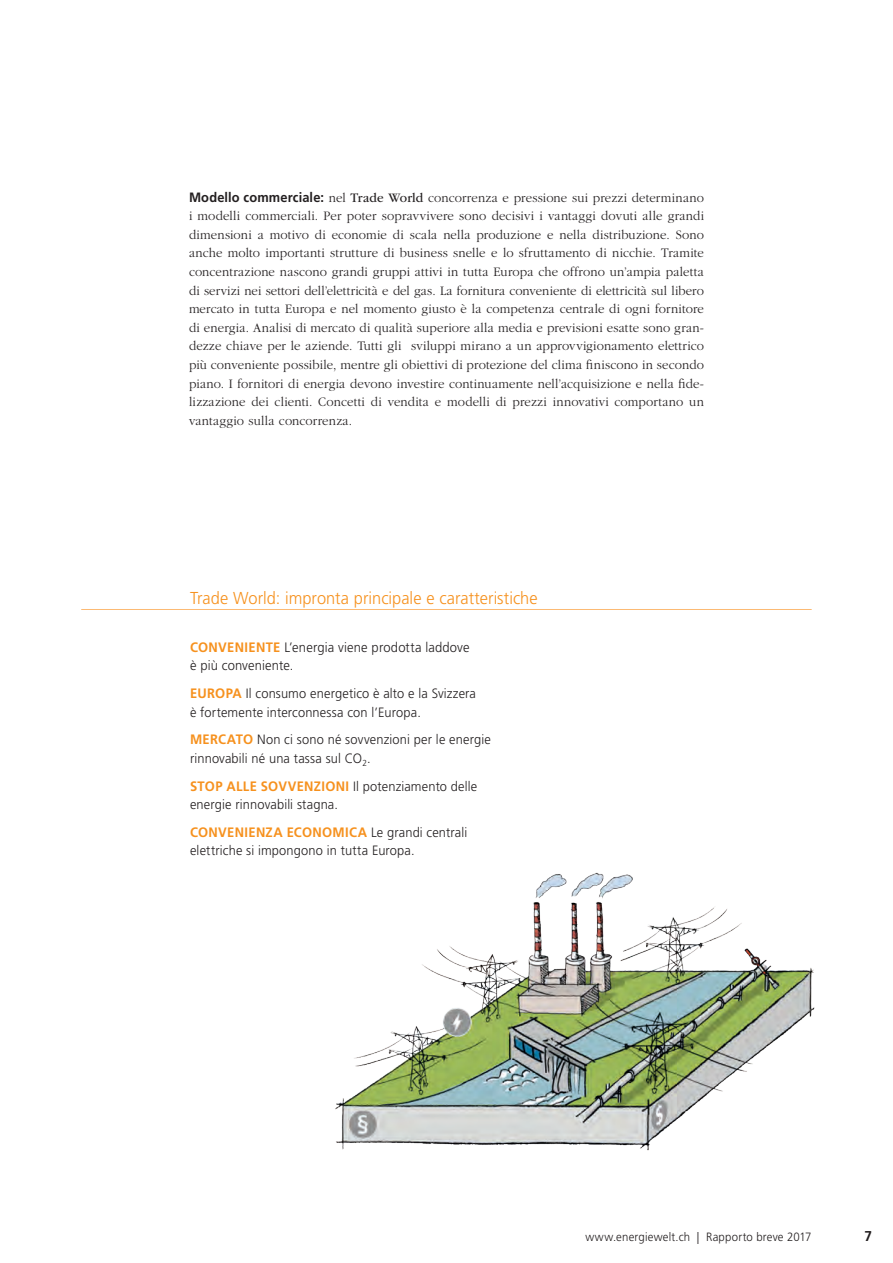
<style>
.page{position:relative;width:893px;height:1263px;background:#fff}
.page>*{position:absolute;margin:0;border:0;box-sizing:border-box;transform-origin:0 0}
.t1{font:300 17.25px "Frutiger LT Std";color:#f6911e;scale:.95 1}
.t2{font:700 14.25px "Frutiger LT Std";color:#231f20;scale:.95 1}
.t3{font:300 13.65px/18.6px "Frutiger LT Std";letter-spacing:.015em;color:#231f20;scale:.95 1}
.t4{font:700 13.65px "Frutiger LT Std";letter-spacing:.025em;color:#f6911e;scale:.95 1}
.t5{font:300 13.5px/18.6px "ITC Garamond Std";letter-spacing:.015em;color:#231f20;text-align:justify;scale:.95 1}
.t6{font:300 13.5px/18.6px "Frutiger LT Std";letter-spacing:.015em;color:#231f20;scale:.95 1}
.t7{font:300 12px "Frutiger LT Std";letter-spacing:.015em;color:#231f20;scale:.95 1}
.s1{font-family:"Frutiger LT Std";font-weight:700}
.s2{font-weight:400}
.s3{font-weight:700;color:#f6911e}
.s4{font-weight:700;font-size:13.65px;color:#f6911e}
.s5{font-weight:300;font-size:13.5px;color:#231f20}
</style>
<div class="page">
<hr style="left:81px;top:609px;width:730px;height:1px;background:#fcba74">
<img style="left:335px;top:872px;width:480px;height:279px">
<p class="t5" style="left:189px;top:188px;width:543px"><span class="s1">Modello commerciale:</span> nel <span class="s2">Trade World</span> concorrenza e pressione sui prezzi determinano i modelli commerciali. Per poter sopravvivere sono decisivi i vantaggi dovuti alle grandi dimensioni a motivo di economie di scala nella produzione e nella distribuzione. Sono anche molto importanti strutture di business snelle e lo sfruttamento di nicchie. Tramite concentrazione nascono grandi gruppi attivi in tutta Europa che offrono un’ampia paletta di servizi nei settori dell’elettricità e del gas. La fornitura conveniente di elettricità sul libero mercato in tutta Europa e nel momento giusto è la competenza centrale di ogni fornitore di energia. Analisi di mercato di qualità superiore alla media e previsioni esatte sono gran&shy;dezze chiave per le aziende. Tutti gli sviluppi mirano a un approvvigionamento elettrico più conveniente possibile, mentre gli obiettivi di protezione del clima finiscono in secondo piano. I fornitori di energia devono investire continuamente nell’acquisizione e nella fide&shy;lizzazione dei clienti. Concetti di vendita e modelli di prezzi innovativi comportano un vantaggio sulla concorrenza.</p>
<p class="t1" style="left:190px;top:588px;width:367px">Trade World: impronta principale e caratteristiche</p>
<p class="t3" style="left:190px;top:638px;width:296px"><span class="s3">CONVENIENTE</span> L’energia viene prodotta laddove è più conveniente.</p>
<p class="t6" style="left:190px;top:684px;width:302px"><span class="s4">EUROPA</span> Il consumo energetico è alto e la Svizzera è fortemente interconnessa con l’Europa.</p>
<p class="t6" style="left:190px;top:730px;width:318px"><span class="s4">MERCATO</span> Non ci sono né sovvenzioni per le energie rinnovabili né una tassa sul CO<sub>2</sub>.</p>
<p class="t6" style="left:190px;top:776px;width:304px"><span class="s4">STOP ALLE SOVVENZIONI</span> Il potenziamento delle energie rinnovabili stagna.</p>
<p class="t4" style="left:190px;top:823px;width:293px">CONVENIENZA ECONOMICA <span class="s5">Le grandi centrali</span></p>
<p class="t6" style="left:190px;top:841px;width:238px">elettriche si impongono in tutta Europa.</p>
<p class="t7" style="left:585px;top:1229px;width:240px">www.energiewelt.ch | Rapporto breve 2017</p>
<p class="t2" style="left:864px;top:1226px;width:9px">7</p>
</div>
